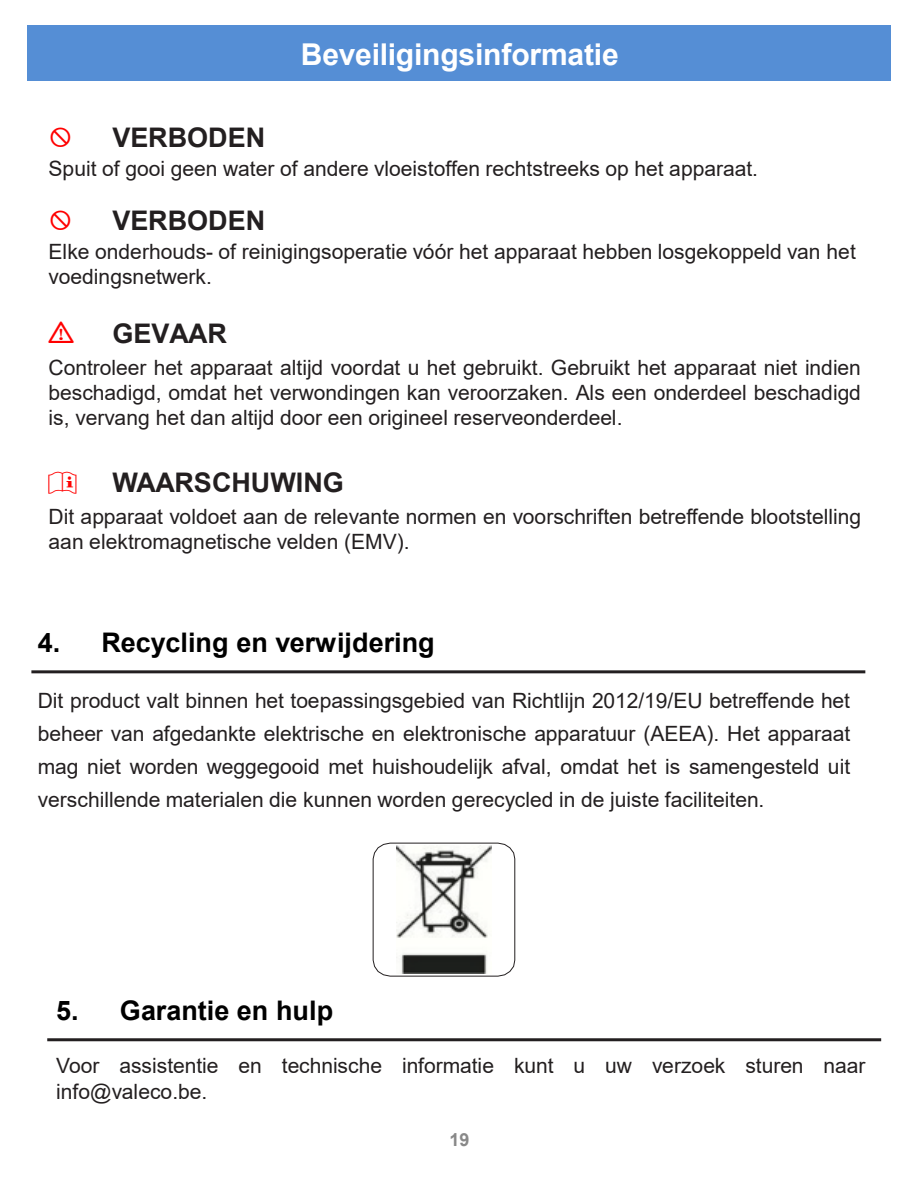
<style>
.page{position:relative;width:918px;height:1188px;background:#fff}
.page>*{position:absolute;margin:0;border:0;box-sizing:border-box;transform-origin:0 0}
.t1{font:700 30px "Arial";letter-spacing:-.005em;color:#fff}
.t2{font:700 27px "Arial";color:#000}
.t3{font:700 27px "Arial";color:#231f20}
.t4{font:21px/25.2px "Arial";color:#231f20}
.t5{font:700 18px "Arial";color:#898989}
</style>
<div class="page">
<hr style="left:31px;top:670px;width:834px;height:3px;background:#231f20">
<svg style="left:373px;top:842px;width:142px;height:135px"></svg>
<hr style="left:47px;top:1038px;width:834px;height:3px;background:#231f20">
<div style="left:27px;top:25px;width:864px;height:56px;background:#558ed5"></div>
<p class="t1" style="left:301px;top:33px;width:320px">Beveiligingsinformatie</p>
<p class="t3" style="left:112px;top:119px;width:154px">VERBODEN</p>
<p class="t4" style="left:49px;top:156px;width:711px">Spuit of gooi geen water of andere vloeistoffen rechtstreeks op het apparaat.</p>
<p class="t3" style="left:112px;top:202px;width:154px">VERBODEN</p>
<p class="t4" style="left:49px;top:239px;width:809px">Elke onderhouds- of reinigingsoperatie vóór het apparaat hebben losgekoppeld van het voedingsnetwerk.</p>
<p class="t3" style="left:112px;top:315px;width:116px">GEVAAR</p>
<p class="t4" style="left:49px;top:355px;width:814px;text-align:justify">Controleer het apparaat altijd voordat u het gebruikt. Gebruikt het apparaat niet indien beschadigd, omdat het verwondingen kan veroorzaken. Als een onderdeel beschadigd is, vervang het dan altijd door een origineel reserveonderdeel.</p>
<p class="t3" style="left:112px;top:464px;width:233px">WAARSCHUWING</p>
<p class="t4" style="left:49px;top:504px;width:814px">Dit apparaat voldoet aan de relevante normen en voorschriften betreffende blootstelling aan elektromagnetische velden (EMV).</p>
<p class="t2" style="left:38px;top:623px;width:398px">4. Recycling en verwijdering</p>
<p class="t4" style="left:38px;top:684px;width:814px;line-height:33px;text-align:justify">Dit product valt binnen het toepassingsgebied van Richtlijn 2012/19/EU betreffende het beheer van afgedankte elektrische en elektronische apparatuur (AEEA). Het apparaat mag niet worden weggegooid met huishoudelijk afval, omdat het is samengesteld uit verschillende materialen die kunnen worden gerecycled in de juiste faciliteiten.</p>
<p class="t2" style="left:56px;top:992px;width:278px">5. Garantie en hulp</p>
<p class="t4" style="left:56px;top:1052px;width:811px;line-height:26.4px">Voor assistentie en technische informatie kunt u uw verzoek sturen naar info@valeco.be.</p>
<p class="t5" style="left:449px;top:1127px;width:22px">19</p>
</div>
